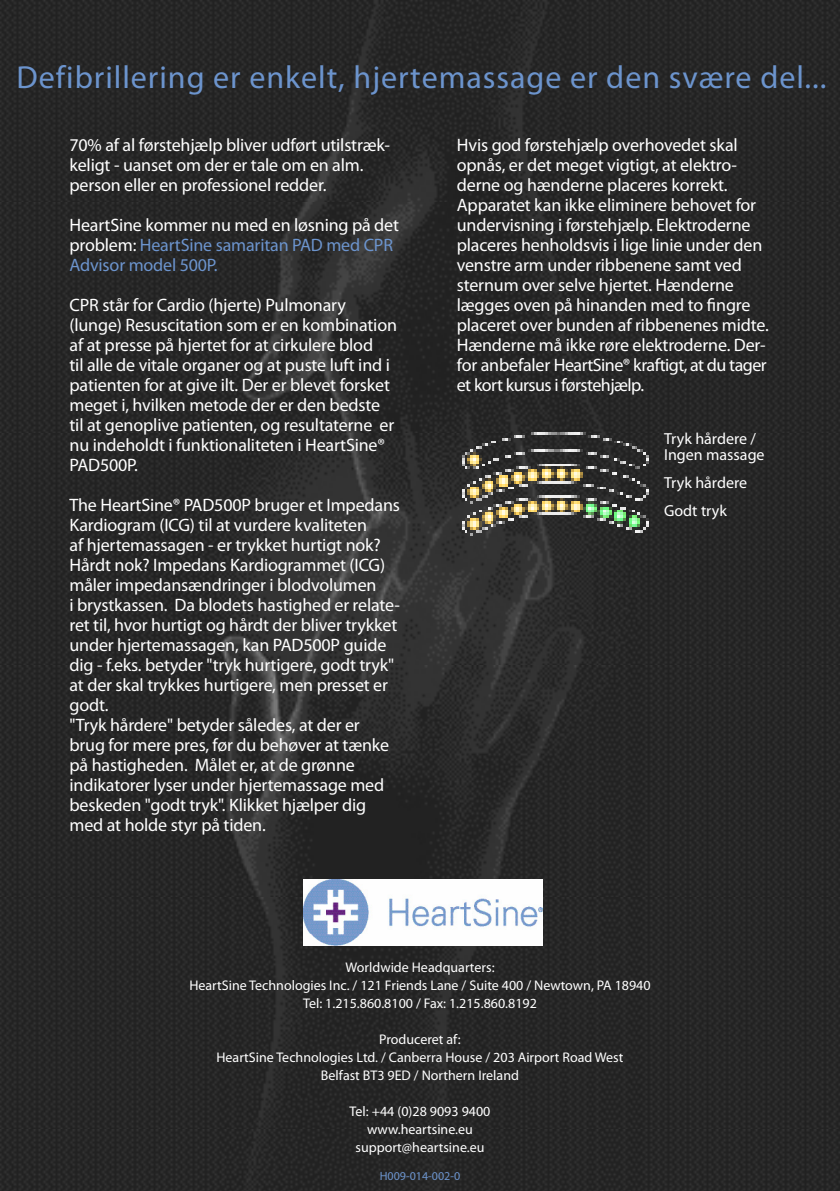
<style>
.page{position:relative;width:840px;height:1191px;background:#fff}
.page>*{position:absolute;margin:0;border:0;box-sizing:border-box;transform-origin:0 0}
.t1{font:32px "Myriad Pro";letter-spacing:.03em;color:#6c94cd}
.t2{font:18px/20px "Myriad Pro";letter-spacing:-.01em;color:#fff}
.t3{font:18px/20px "Myriad Pro";letter-spacing:-.01em;color:#6c94cd}
.t4{font:16px "Myriad Pro";color:#fff}
.t5{font:14px "Myriad Pro";color:#fff}
.t6{font:12px "Myriad Pro";color:#6c94cd}
.s1{color:#fff}
</style>
<div class="page">
<div style="left:0;top:0;width:839px;height:1191px;background:#262626"></div>
<img style="left:116px;top:0;width:723px;height:857px">
<img style="left:303px;top:880px;width:239px;height:65px">
<p class="t1" style="left:16px;top:58px;width:811px">Defibrillering er enkelt, hjertemassage er den svære del...</p>
<p class="t2" style="left:69px;top:135px;width:322px">70% af al førstehjælp bliver udført utilstræk&shy;keligt - uanset om der er tale om en alm. person eller en professionel redder.</p>
<p class="t3" style="left:69px;top:215px;width:331px"><span class="s1">HeartSine kommer nu med en løsning på det problem:</span> HeartSine samaritan PAD med CPR<br>Advisor model 500P.</p>
<p class="t2" style="left:69px;top:295px;width:329px">CPR står for Cardio (hjerte) Pulmonary (lunge) Resuscitation som er en kombination af at presse på hjertet for at cirkulere blod<br>til alle de vitale organer og at puste luft ind i patienten for at give ilt. Der er blevet forsket meget i, hvilken metode der er den bedste til at genoplive patienten, og resultaterne er nu indeholdt i funktionaliteten i HeartSine® PAD500P.</p>
<p class="t2" style="left:69px;top:495px;width:332px">The HeartSine® PAD500P bruger et Impedans Kardiogram (ICG) til at vurdere kvaliteten<br>af hjertemassagen - er trykket hurtigt nok?<br>Hårdt nok? Impedans Kardiogrammet (ICG) måler impedansændringer i blodvolumen<br>i brystkassen. Da blodets hastighed er relate&shy;ret til, hvor hurtigt og hårdt der bliver trykket under hjertemassagen, kan PAD500P guide dig - f.eks. betyder "tryk hurtigere, godt tryk" at der skal trykkes hurtigere, men presset er godt.</p>
<p class="t2" style="left:69px;top:715px;width:321px">"Tryk hårdere" betyder således, at der er brug for mere pres, før du behøver at tænke på hastigheden. Målet er, at de grønne indikatorer lyser under hjertemassage med beskeden "godt tryk". Klikket hjælper dig med at holde styr på tiden.</p>
<p class="t2" style="left:456px;top:135px;width:313px">Hvis god førstehjælp overhovedet skal opnås, er det meget vigtigt, at elektro&shy;derne og hænderne placeres korrekt.<br>Apparatet kan ikke eliminere behovet for undervisning i førstehjælp. Elektroderne placeres henholdsvis i lige linie under den venstre arm under ribbenene samt ved sternum over selve hjertet. Hænderne lægges oven på hinanden med to fingre placeret over bunden af ribbenenes midte.<br>Hænderne må ikke røre elektroderne. Der&shy;for anbefaler HeartSine® kraftigt, at du tager et kort kursus i førstehjælp.</p>
<p class="t4" style="left:663px;top:429px;width:93px">Tryk hårdere /</p>
<p class="t4" style="left:663px;top:445px;width:102px">Ingen massage</p>
<p class="t4" style="left:663px;top:473px;width:85px">Tryk hårdere</p>
<p class="t4" style="left:663px;top:501px;width:64px">Godt tryk</p>
<p class="t5" style="left:345px;top:958px;width:150px">Worldwide Headquarters:</p>
<p class="t5" style="left:189px;top:976px;width:462px">HeartSine Technologies Inc. / 121 Friends Lane / Suite 400 / Newtown, PA 18940</p>
<p class="t5" style="left:303px;top:994px;width:235px">Tel: 1.215.860.8100 / Fax: 1.215.860.8192</p>
<p class="t5" style="left:379px;top:1030px;width:83px">Produceret af:</p>
<p class="t5" style="left:216px;top:1048px;width:408px">HeartSine Technologies Ltd. / Canberra House / 203 Airport Road West</p>
<p class="t5" style="left:321px;top:1066px;width:199px">Belfast BT3 9ED / Northern Ireland</p>
<p class="t5" style="left:349px;top:1102px;width:142px">Tel: +44 (0)28 9093 9400</p>
<p class="t5" style="left:367px;top:1120px;width:107px">www.heartsine.eu</p>
<p class="t5" style="left:355px;top:1138px;width:130px">support@heartsine.eu</p>
<p class="t6" style="left:379px;top:1168px;width:82px">H009-014-002-0</p>
</div>
